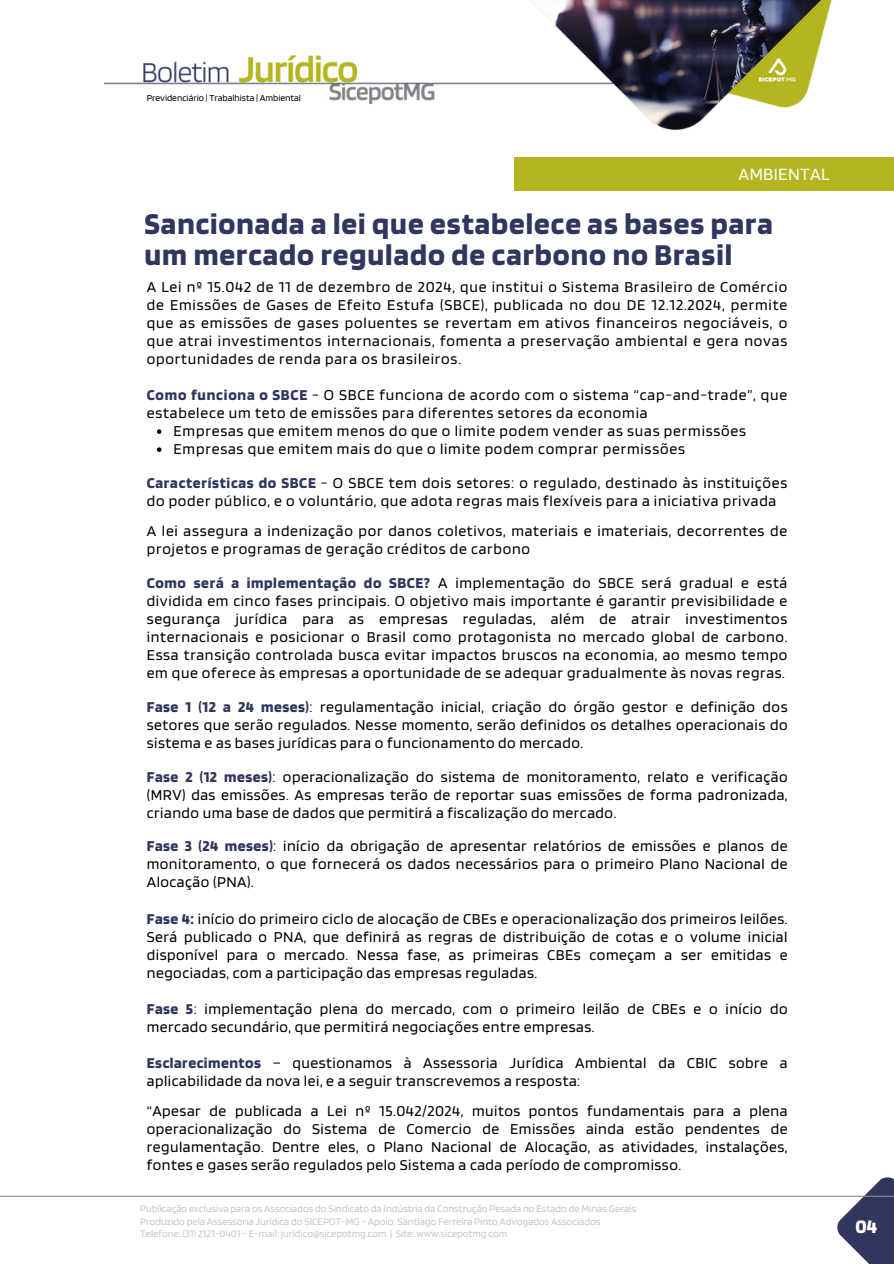
<style>
.page{position:relative;width:894px;height:1264px;background:#fff}
.page>*{position:absolute;margin:0;border:0;box-sizing:border-box;transform-origin:0 0}
.t1{font:700 31.5px/31.5px "Blinker";letter-spacing:.03em;color:#31365f}
.t2{font:700 19.95px "Blinker";color:#fff}
.t3{font:18px "Blinker";letter-spacing:.02em;color:#fff}
.t4{font:15.75px/18px "Blinker";letter-spacing:.04em;color:#000;text-align:justify}
.t5{font:10.5px "Blinker";color:#c6c7c9}
.t6{font:9.6px "Blinker";color:#000}
.s1{font-weight:700;color:#31365f}
</style>
<div class="page">
<img style="left:105px;top:0;width:727px;height:129px">
<svg style="left:835px;top:1177px;width:58px;height:86px"></svg>
<hr style="left:0;top:1195px;width:893px;height:1px;background:#8a8c8f">
<svg style="left:157px;top:429px;width:4px;height:5px"></svg>
<svg style="left:157px;top:447px;width:4px;height:5px"></svg>
<div style="left:514px;top:157px;width:379px;height:33px;background:#b4b61f"></div>
<p class="t6" style="left:147px;top:92px;width:156px">Previdenciário | Trabalhista | Ambiental</p>
<p class="t3" style="left:738px;top:163px;width:93px">AMBIENTAL</p>
<p class="t1" style="left:144px;top:207px;width:629px">Sancionada a lei que estabelece as bases para um mercado regulado de carbono no Brasil</p>
<h3 class="t4" style="left:147px;top:277px;width:641px">A Lei nº 15.042 de 11 de dezembro de 2024, que institui o Sistema Brasileiro de Comércio de Emissões de Gases de Efeito Estufa (SBCE), publicada no dou DE 12.12.2024, permite que as emissões de gases poluentes se revertam em ativos financeiros negociáveis, o que atrai investimentos internacionais, fomenta a preservação ambiental e gera novas oportunidades de renda para os brasileiros.</h3>
<p class="t4" style="left:147px;top:385px;width:641px"><span class="s1">Como funciona o SBCE</span> - O SBCE funciona de acordo com o sistema “cap-and-trade”, que estabelece um teto de emissões para diferentes setores da economia</p>
<p class="t4" style="left:173px;top:421px;width:574px">Empresas que emitem menos do que o limite podem vender as suas permissões</p>
<h3 class="t4" style="left:173px;top:439px;width:512px">Empresas que emitem mais do que o limite podem comprar permissões</h3>
<h3 class="t4" style="left:147px;top:473px;width:642px"><span class="s1">Características do SBCE</span> - O SBCE tem dois setores: o regulado, destinado às instituições do poder público, e o voluntário, que adota regras mais flexíveis para a iniciativa privada</h3>
<h3 class="t4" style="left:147px;top:521px;width:641px">A lei assegura a indenização por danos coletivos, materiais e imateriais, decorrentes de projetos e programas de geração créditos de carbono</h3>
<h3 class="t4" style="left:147px;top:573px;width:642px"><span class="s1">Como será a implementação do SBCE?</span> A implementação do SBCE será gradual e está dividida em cinco fases principais. O objetivo mais importante é garantir previsibilidade e segurança jurídica para as empresas reguladas, além de atrair investimentos internacionais e posicionar o Brasil como protagonista no mercado global de carbono.<br>Essa transição controlada busca evitar impactos bruscos na economia, ao mesmo tempo em que oferece às empresas a oportunidade de se adequar gradualmente às novas regras.</h3>
<h3 class="t4" style="left:147px;top:697px;width:642px"><span class="s1">Fase 1 (12 a 24 meses)</span>: regulamentação inicial, criação do órgão gestor e definição dos setores que serão regulados. Nesse momento, serão definidos os detalhes operacionais do sistema e as bases jurídicas para o funcionamento do mercado.</h3>
<h3 class="t4" style="left:147px;top:767px;width:642px"><span class="s1">Fase 2 (12 meses)</span>: operacionalização do sistema de monitoramento, relato e verificação (MRV) das emissões. As empresas terão de reportar suas emissões de forma padronizada, criando uma base de dados que permitirá a fiscalização do mercado.</h3>
<h3 class="t4" style="left:147px;top:836px;width:642px"><span class="s1">Fase 3 (24 meses)</span>: início da obrigação de apresentar relatórios de emissões e planos de monitoramento, o que fornecerá os dados necessários para o primeiro Plano Nacional de Alocação (PNA).</h3>
<h3 class="t4" style="left:147px;top:908px;width:642px"><span class="s1">Fase 4:</span> início do primeiro ciclo de alocação de CBEs e operacionalização dos primeiros leilões.<br>Será publicado o PNA, que definirá as regras de distribuição de cotas e o volume inicial disponível para o mercado. Nessa fase, as primeiras CBEs começam a ser emitidas e negociadas, com a participação das empresas reguladas.</h3>
<h3 class="t4" style="left:147px;top:998px;width:642px"><span class="s1">Fase 5</span>: implementação plena do mercado, com o primeiro leilão de CBEs e o início do mercado secundário, que permitirá negociações entre empresas.</h3>
<h3 class="t4" style="left:147px;top:1052px;width:642px"><span class="s1">Esclarecimentos</span> – questionamos à Assessoria Jurídica Ambiental da CBIC sobre a aplicabilidade da nova lei, e a seguir transcrevemos a resposta:</h3>
<p class="t4" style="left:147px;top:1101px;width:642px">“Apesar de publicada a Lei nº 15.042/2024, muitos pontos fundamentais para a plena operacionalização do Sistema de Comercio de Emissões ainda estão pendentes de regulamentação. Dentre eles, o Plano Nacional de Alocação, as atividades, instalações, fontes e gases serão regulados pelo Sistema a cada período de compromisso.</p>
<p class="t5" style="left:140px;top:1202px;width:497px">Publicação exclusiva para os Associados do Sindicato da Indústria da Construção Pesada no Estado de Minas Gerais</p>
<h2 class="t5" style="left:140px;top:1214px;width:461px">Produzido pela Assessoria Jurídica do SICEPOT-MG - Apoio: Santiago Ferreira Pinto Advogados Associados</h2>
<h1 class="t5" style="left:140px;top:1226px;width:368px">Telefone: (31) 2121-0401 - E-mail: juridico@sicepotmg.com | Site: www.sicepotmg.com</h1>
<h3 class="t2" style="left:855px;top:1213px;width:23px">04</h3>
</div>
